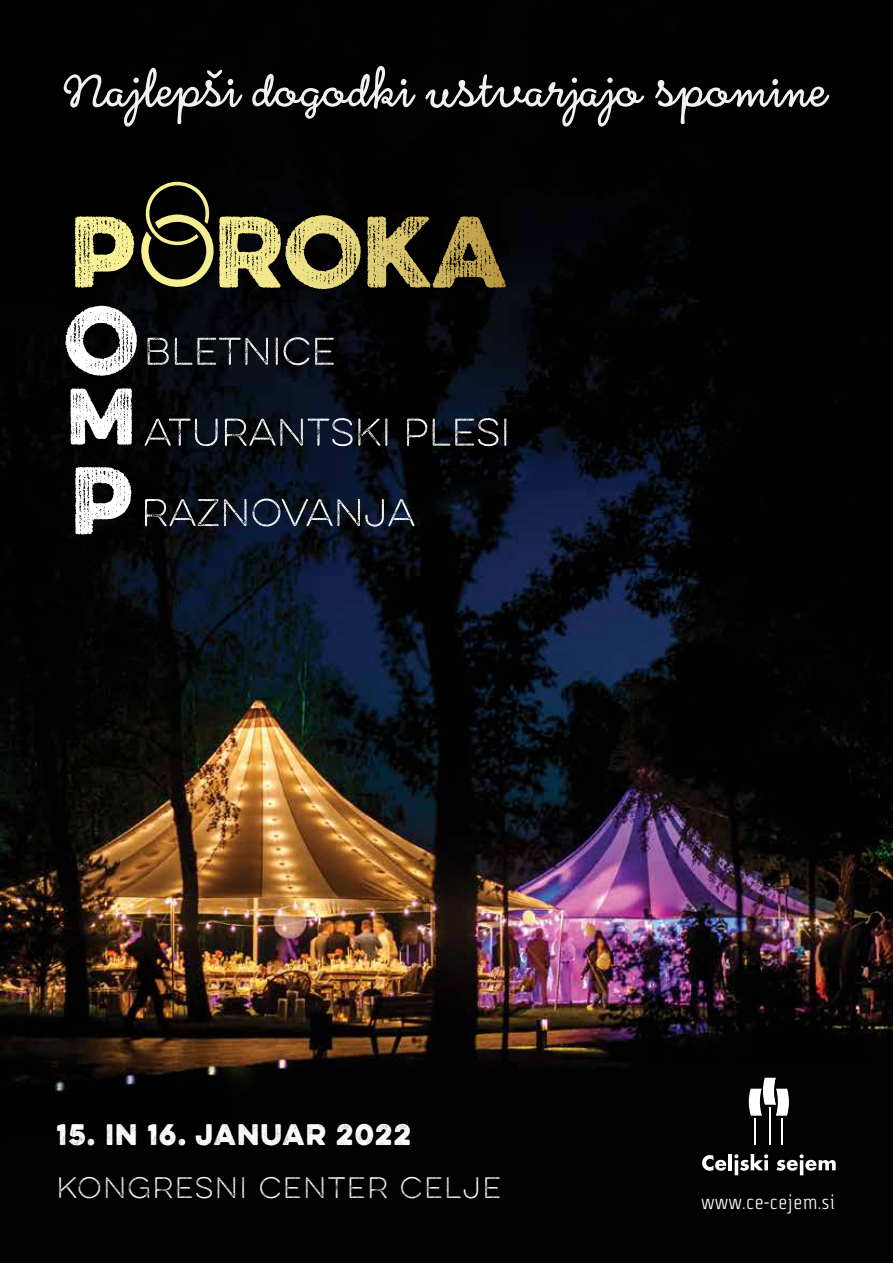
<style>
.page{position:relative;width:893px;height:1263px;background:#fff}
.page>*{position:absolute;margin:0;border:0;box-sizing:border-box;transform-origin:0 0}
.t1{font:98.85px "HMS Gilbert Script";letter-spacing:.005em;color:#f1f1f2}
.t2{font:100 26.7px "Eveleth W01";letter-spacing:.045em;color:#fff}
.t3{font:700 26.7px "Eveleth W01";letter-spacing:.045em;color:#fff}
.t4{font:300 19.95px "Via Sans";letter-spacing:.04em;color:#fff}
</style>
<div class="page">
<img style="left:0;top:0;width:893px;height:1263px">
<svg style="left:75px;top:467px;width:56px;height:67px"></svg>
<svg style="left:65px;top:306px;width:72px;height:70px"></svg>
<svg style="left:138px;top:181px;width:223px;height:109px;background:#504d30"></svg>
<svg style="left:70px;top:388px;width:62px;height:57px"></svg>
<svg style="left:147px;top:338px;width:22px;height:27px"></svg>
<svg style="left:175px;top:338px;width:93px;height:27px;background:#303238"></svg>
<svg style="left:276px;top:337px;width:33px;height:28px"></svg>
<svg style="left:315px;top:338px;width:19px;height:27px"></svg>
<svg style="left:144px;top:418px;width:74px;height:28px;background:#2d3034"></svg>
<svg style="left:225px;top:418px;width:162px;height:28px;background:#31363e"></svg>
<svg style="left:407px;top:418px;width:20px;height:28px"></svg>
<svg style="left:433px;top:418px;width:73px;height:28px;background:#31353b"></svg>
<svg style="left:145px;top:498px;width:269px;height:29px;background:#303742"></svg>
<hr style="left:768px;top:1107px;width:2px;height:37px;background:#fff">
<hr style="left:781px;top:1118px;width:2px;height:26px;background:#fff">
<svg style="left:749px;top:1078px;width:40px;height:38px"></svg>
<hr style="left:754px;top:1118px;width:2px;height:26px;background:#fff">
<svg style="left:702px;top:1155px;width:24px;height:16px"></svg>
<hr style="left:728px;top:1154px;width:4px;height:16px;background:#fff">
<svg style="left:734px;top:1154px;width:34px;height:21px"></svg>
<svg style="left:776px;top:1154px;width:60px;height:21px"></svg>
<p class="t1" style="left:64px;top:14px;width:765px">Najlepši dogodki ustvarjajo spomine</p>
<p class="t3" style="left:57px;top:1114px;width:356px">15. IN 16. JANUAR 2022</p>
<p class="t2" style="left:57px;top:1170px;width:446px">KONGRESNI CENTER CELJE</p>
<p class="t4" style="left:701px;top:1190px;width:135px">www.ce-cejem.si</p>
</div>
